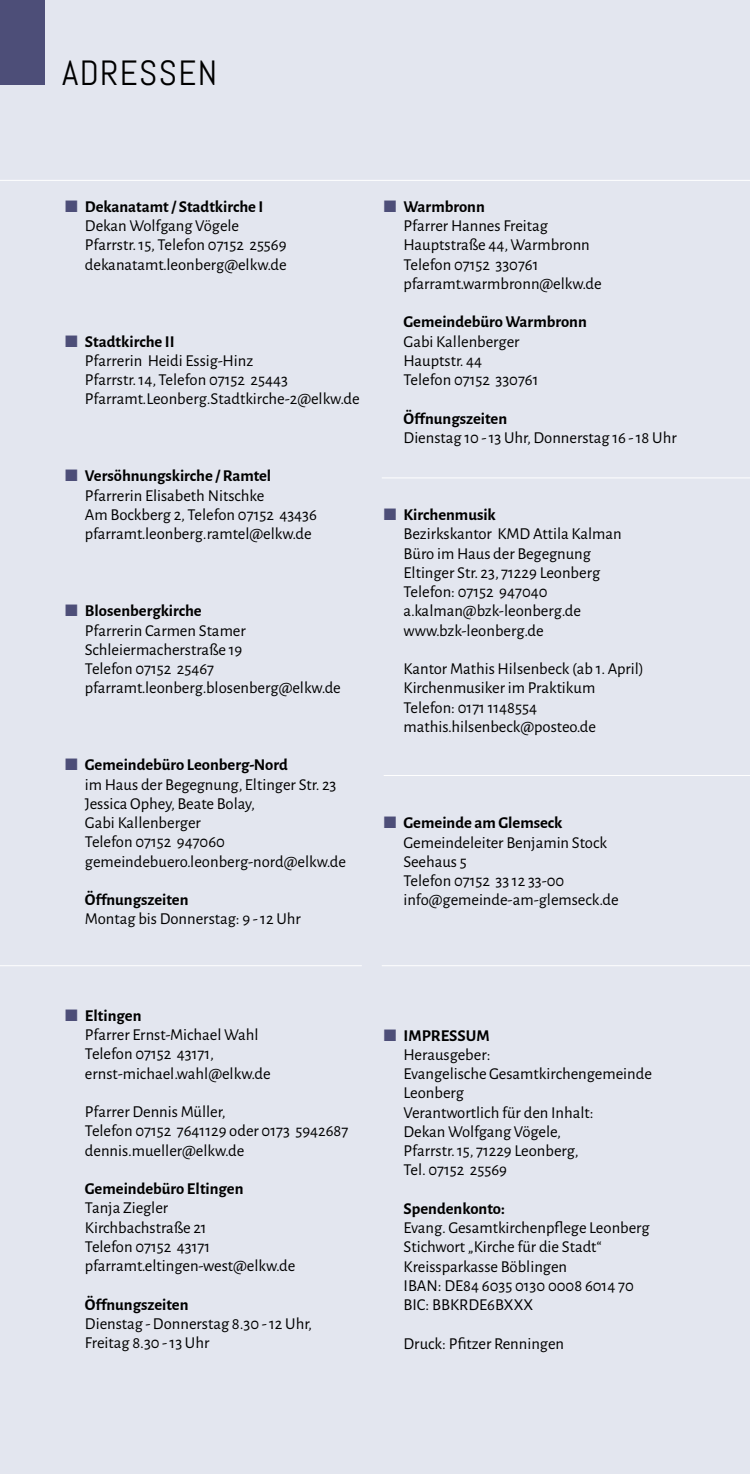
<style>
.page{position:relative;width:750px;height:1474px;background:#fff}
.page>*{position:absolute;margin:0;border:0;box-sizing:border-box;transform-origin:0 0}
.t1{font:35px "Abel";letter-spacing:.04em;color:#000}
.t2{font:16.62px/19.2px "Alegreya Sans";color:#000}
.t3{font:700 16.62px "Alegreya Sans";color:#000}
.s1{color:#4d4e78}
.s2{font-weight:700}
</style>
<div class="page">
<div style="left:0;top:0;width:749px;height:1473px;background:#e3e6ef"></div>
<hr style="left:381px;top:477px;width:368px;height:1px;background:#fff">
<hr style="left:383px;top:775px;width:366px;height:1px;background:#fff">
<hr style="left:381px;top:965px;width:368px;height:1px;background:#fff">
<hr style="left:0;top:965px;width:361px;height:1px;background:#fff">
<hr style="left:0;top:180px;width:749px;height:1px;background:#fff">
<div style="left:0;top:0;width:45px;height:85px;background:#4d4e78"></div>
<h1 class="t1" style="left:62px;top:51px;width:151px">ADRESSEN</h1>
<p class="t2" style="left:85px;top:196px;width:203px;text-indent:-20px"><span class="s1">■</span> <span class="s2">Dekanatamt / Stadtkirche I<br></span>Dekan Wolfgang Vögele<br>Pfarrstr. 15, Telefon 07152 25569 dekanatamt.leonberg@elkw.de</p>
<p class="t2" style="left:85px;top:331px;width:276px;text-indent:-20px"><span class="s1">■</span> <span class="s2">Stadtkirche II<br></span>Pfarrerin Heidi Essig-Hinz<br>Pfarrstr. 14, Telefon 07152 25443<br>Pfarramt.Leonberg.Stadtkirche-2@elkw.de</p>
<p class="t2" style="left:85px;top:466px;width:233px;text-indent:-20px"><span class="s1">■</span> <span class="s2">Versöhnungskirche / Ramtel </span>Pfarrerin Elisabeth Nitschke<br>Am Bockberg 2, Telefon 07152 43436 pfarramt.leonberg.ramtel@elkw.de</p>
<p class="t2" style="left:85px;top:600px;width:257px;text-indent:-20px"><span class="s1">■</span> <span class="s2">Blosenbergkirche<br></span>Pfarrerin Carmen Stamer<br>Schleiermacherstraße 19<br>Telefon 07152 25467 pfarramt.leonberg.blosenberg@elkw.de</p>
<p class="t2" style="left:85px;top:754px;width:262px;text-indent:-20px"><span class="s1">■</span> <span class="s2">Gemeindebüro Leonberg-Nord<br></span>im Haus der Begegnung, Eltinger Str. 23<br>Jessica Ophey, Beate Bolay,<br>Gabi Kallenberger<br>Telefon 07152 947060 gemeindebuero.leonberg-nord@elkw.de</p>
<p class="t3" style="left:85px;top:887px;width:105px">Öffnungszeiten</p>
<p class="t2" style="left:85px;top:908px;width:217px">Montag bis Donnerstag: 9 - 12 Uhr</p>
<p class="t2" style="left:403px;top:196px;width:199px;text-indent:-20px"><span class="s1">■</span> <span class="s2">Warmbronn<br></span>Pfarrer Hannes Freitag<br>Hauptstraße 44, Warmbronn<br>Telefon 07152 330761 pfarramt.warmbronn@elkw.de</p>
<p class="t3" style="left:403px;top:310px;width:185px">Gemeindebüro Warmbronn</p>
<p class="t2" style="left:403px;top:331px;width:136px">Gabi Kallenberger<br>Hauptstr. 44<br>Telefon 07152 330761</p>
<p class="t3" style="left:403px;top:406px;width:105px">Öffnungszeiten</p>
<p class="t2" style="left:403px;top:427px;width:274px">Dienstag 10 - 13 Uhr, Donnerstag 16 - 18 Uhr</p>
<p class="t2" style="left:403px;top:504px;width:219px;text-indent:-20px"><span class="s1">■</span> <span class="s2">Kirchenmusik<br></span>Bezirkskantor KMD Attila Kalman<br>Büro im Haus der Begegnung<br>Eltinger Str. 23, 71229 Leonberg<br>Telefon: 07152 947040 a.kalman@bzk-leonberg.de www.bzk-leonberg.de</p>
<p class="t2" style="left:403px;top:658px;width:241px">Kantor Mathis Hilsenbeck (ab 1. April)<br>Kirchenmusiker im Praktikum<br>Telefon: 0171 1148554 mathis.hilsenbeck@posteo.de</p>
<p class="t2" style="left:403px;top:812px;width:216px;text-indent:-20px"><span class="s1">■</span> <span class="s2">Gemeinde am Glemseck<br></span>Gemeindeleiter Benjamin Stock<br>Seehaus 5<br>Telefon 07152 33 12 33-00 info@gemeinde-am-glemseck.de</p>
<p class="t2" style="left:85px;top:1005px;width:187px;text-indent:-20px"><span class="s1">■</span> <span class="s2">Eltingen<br></span>Pfarrer Ernst-Michael Wahl<br>Telefon 07152 43171, ernst-michael.wahl@elkw.de</p>
<p class="t2" style="left:85px;top:1101px;width:265px">Pfarrer Dennis Müller,<br>Telefon 07152 7641129 oder 0173 5942687 dennis.mueller@elkw.de</p>
<p class="t3" style="left:85px;top:1176px;width:160px">Gemeindebüro Eltingen</p>
<p class="t2" style="left:85px;top:1197px;width:212px">Tanja Ziegler<br>Kirchbachstraße 21<br>Telefon 07152 43171 pfarramt.eltingen-west@elkw.de</p>
<p class="t3" style="left:85px;top:1292px;width:105px">Öffnungszeiten</p>
<p class="t2" style="left:85px;top:1313px;width:228px">Dienstag - Donnerstag 8.30 - 12 Uhr,<br>Freitag 8.30 - 13 Uhr</p>
<p class="t2" style="left:403px;top:1024px;width:249px;text-indent:-20px"><span class="s1">■</span> <span class="s2">IMPRESSUM<br></span>Herausgeber:<br>Evangelische Gesamtkirchengemeinde<br>Leonberg<br>Verantwortlich für den Inhalt:<br>Dekan Wolfgang Vögele,<br>Pfarrstr. 15, 71229 Leonberg,<br>Tel. 07152 25569</p>
<p class="t3" style="left:403px;top:1196px;width:103px">Spendenkonto:</p>
<p class="t2" style="left:403px;top:1217px;width:247px">Evang. Gesamtkirchenpflege Leonberg<br>Stichwort „Kirche für die Stadt“<br>Kreissparkasse Böblingen<br>IBAN: DE84 6035 0130 0008 6014 70<br>BIC: BBKRDE6BXXX</p>
<p class="t2" style="left:403px;top:1332px;width:162px">Druck: Pfitzer Renningen</p>
</div>
